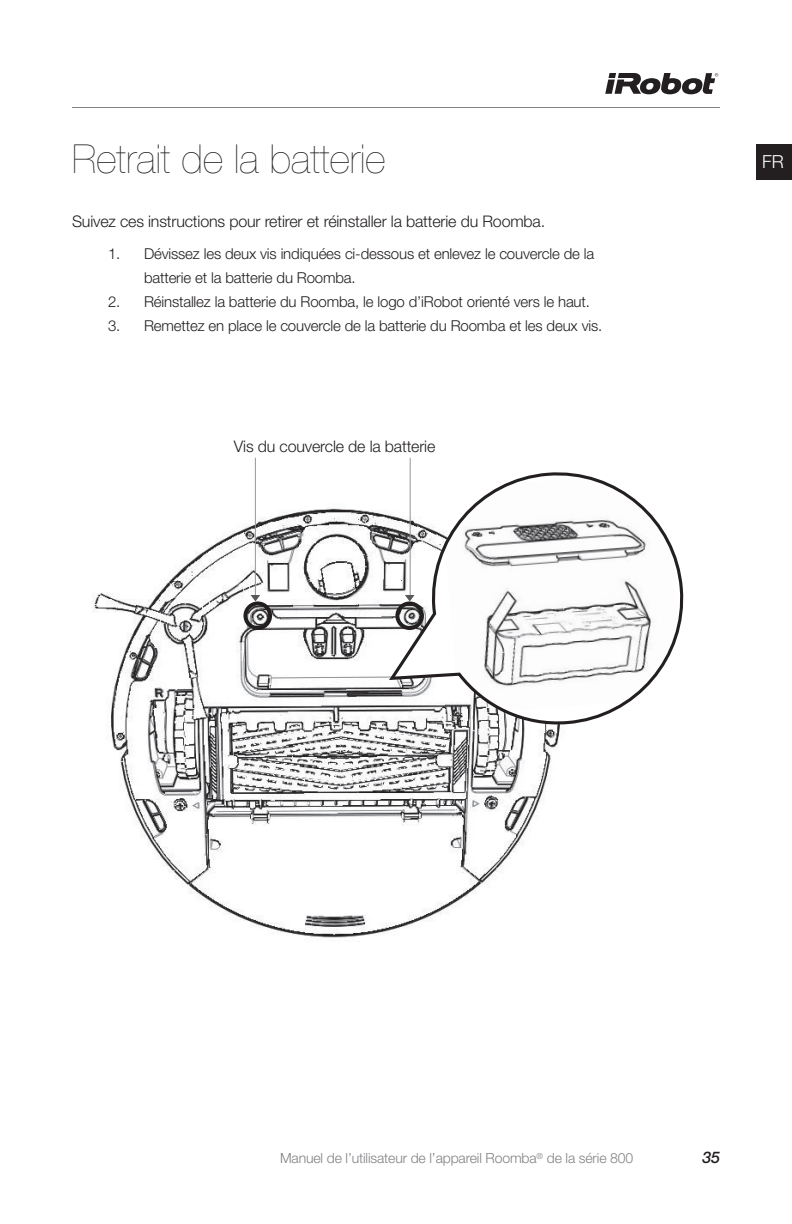
<style>
.page{position:relative;width:792px;height:1224px;background:#fff}
.page>*{position:absolute;margin:0;border:0;box-sizing:border-box;transform-origin:0 0}
.t1{font:200 40px "Helvetica Neue LT Pro";color:#231f20}
.t2{font:300 18px "Helvetica Neue LT Pro";color:#fff}
.t3{font:300 16px "Helvetica Neue LT Pro";letter-spacing:-.01em;color:#231f20}
.t4{font:italic 500 16px "Helvetica Neue LT Pro";color:#231f20}
.t5{font:300 15px/24px "Helvetica Neue LT Pro";letter-spacing:-.01em;color:#231f20}
.t6{font:300 14px "Helvetica Neue LT Pro";letter-spacing:-.01em;color:#808285}
</style>
<div class="page">
<svg style="left:605px;top:73px;width:113px;height:21px"></svg>
<hr style="left:72px;top:107px;width:648px;height:1px;background:#808285">
<div style="left:756px;top:144px;width:36px;height:36px;background:#231f20"></div>
<img style="left:92px;top:496px;width:468px;height:443px">
<div style="left:243px;top:601px;width:29px;height:29px;border:4px solid #231f20;border-radius:50%"></div>
<svg style="left:386px;top:469px;width:298px;height:257px"></svg>
<hr style="left:255px;top:458px;width:1px;height:139px;background:#939598">
<hr style="left:410px;top:458px;width:1px;height:139px;background:#939598">
<svg style="left:405px;top:595px;width:10px;height:6px"></svg>
<svg style="left:251px;top:595px;width:9px;height:6px"></svg>
<h1 class="t1" style="left:72px;top:135px;width:315px">Retrait de la batterie</h1>
<p class="t3" style="left:72px;top:212px;width:475px">Suivez ces instructions pour retirer et réinstaller la batterie du Roomba.</p>
<p class="t5" style="left:144px;top:242px;width:452px;text-indent:-36px">1. Dévissez les deux vis indiquées ci-dessous et enlevez le couvercle de la batterie et la batterie du Roomba.</p>
<p class="t5" style="left:108px;top:290px;width:484px">2. Réinstallez la batterie du Roomba, le logo d’iRobot orienté vers le haut.</p>
<p class="t5" style="left:108px;top:314px;width:496px">3. Remettez en place le couvercle de la batterie du Roomba et les deux vis.</p>
<p class="t3" style="left:234px;top:437px;width:203px">Vis du couvercle de la batterie</p>
<p class="t2" style="left:762px;top:150px;width:23px">FR</p>
<p class="t6" style="left:280px;top:1150px;width:355px">Manuel de l’utilisateur de l’appareil Roomba<sup>®</sup> de la série 800</p>
<p class="t4" style="left:702px;top:1148px;width:19px">35</p>
</div>
